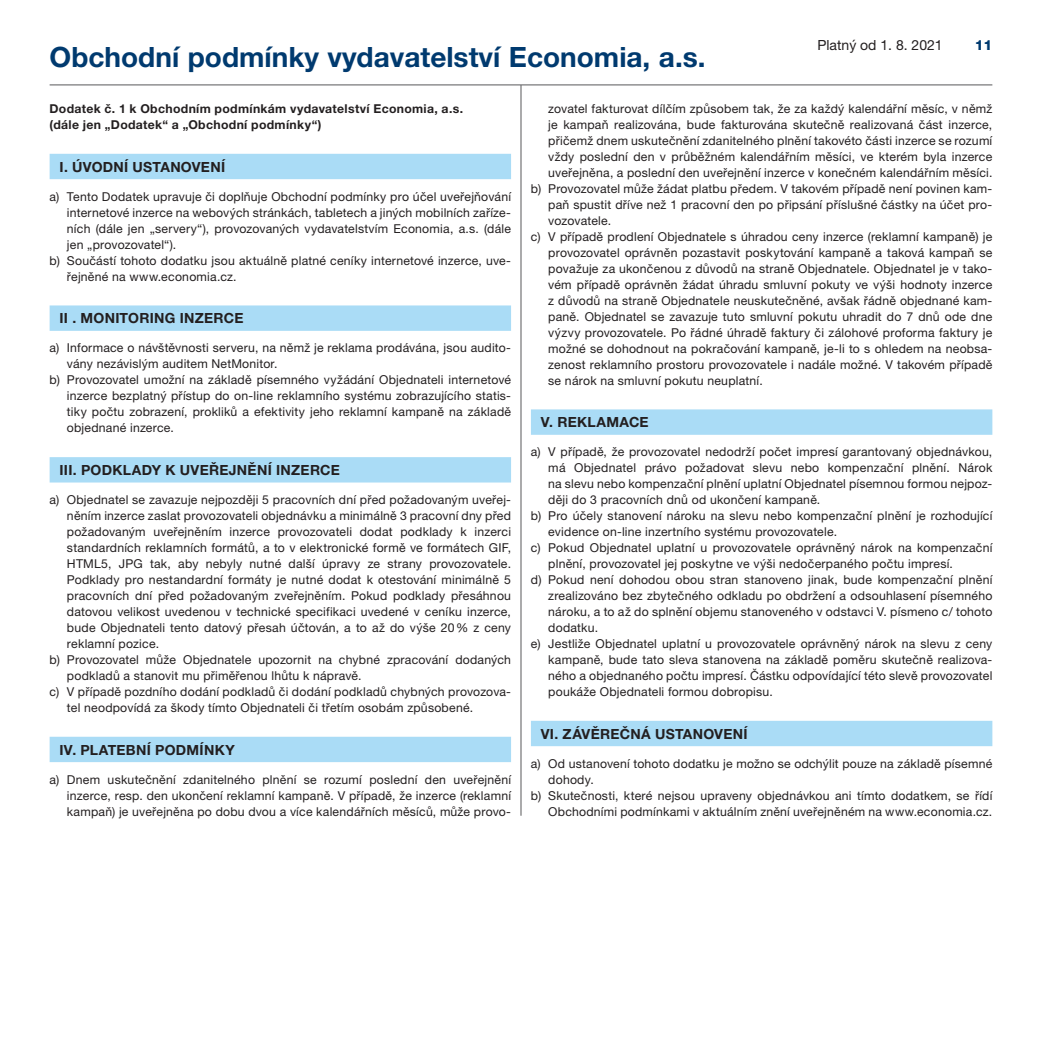
<style>
.page{position:relative;width:1042px;height:1042px;background:#fff}
.page>*{position:absolute;margin:0;border:0;box-sizing:border-box;transform-origin:0 0}
.t1{font:700 28px "Helvetica Neue LT Pro";color:#003a6f}
.t2{font:700 14px "Helvetica Neue LT Pro";letter-spacing:.02em;color:#231f20}
.t3{font:14px "Helvetica Neue LT Pro";color:#231f20}
.t4{font:800 14px "Helvetica Neue LT Pro";color:#003a6f}
.t5{font:12.25px/15.9px "Helvetica Neue LT Pro";letter-spacing:.015em;color:#231f20;text-align:justify}
.t6{font:700 12.25px/15.9px "Helvetica Neue LT Pro";letter-spacing:.025em;color:#231f20}
</style>
<div class="page">
<hr style="left:50px;top:84px;width:942px;height:1px;background:#57585a">
<hr style="left:520px;top:85px;width:1px;height:731px;background:#57585a">
<div style="left:50px;top:154px;width:461px;height:25px;background:#aadcf6"></div>
<div style="left:50px;top:305px;width:461px;height:26px;background:#aadcf6"></div>
<div style="left:50px;top:457px;width:461px;height:25px;background:#aadcf6"></div>
<div style="left:50px;top:737px;width:461px;height:25px;background:#aadcf6"></div>
<div style="left:531px;top:409px;width:461px;height:26px;background:#aadcf6"></div>
<div style="left:531px;top:721px;width:461px;height:25px;background:#aadcf6"></div>
<p class="t3" style="left:817px;top:36px;width:127px">Platný od 1. 8. 2021</p>
<p class="t4" style="left:974px;top:36px;width:19px">11</p>
<h1 class="t1" style="left:50px;top:40px;width:657px">Obchodní podmínky vydavatelství Economia, a.s.</h1>
<p class="t6" style="left:50px;top:100px;width:415px">Dodatek č. 1 k Obchodním podmínkám vydavatelství Economia, a.s. (dále jen „Dodatek“ a „Obchodní podmínky“)</p>
<p class="t2" style="left:60px;top:158px;width:167px">I. ÚVODNÍ USTANOVENÍ</p>
<p class="t5" style="left:50px;top:188px;width:463px">a) Tento Dodatek upravuje či doplňuje Obchodní podmínky pro účel uveřejňování</p>
<p class="t5" style="left:67px;top:204px;width:445px">internetové inzerce na webových stránkách, tabletech a jiných mobilních zaříze-</p>
<p class="t5" style="left:67px;top:220px;width:445px">ních (dále jen „servery“), provozovaných vydavatelstvím Economia, a.s. (dále</p>
<p class="t5" style="left:67px;top:236px;width:111px">jen „provozovatel“).</p>
<p class="t5" style="left:50px;top:252px;width:463px">b) Součástí tohoto dodatku jsou aktuálně platné ceníky internetové inzerce, uve-</p>
<p class="t5" style="left:67px;top:268px;width:171px">řejněné na www.economia.cz.</p>
<p class="t2" style="left:60px;top:310px;width:185px">II . MONITORING INZERCE</p>
<p class="t5" style="left:50px;top:340px;width:463px">a) Informace o návštěvnosti serveru, na němž je reklama prodávána, jsou audito-</p>
<p class="t5" style="left:67px;top:356px;width:212px">vány nezávislým auditem NetMonitor.</p>
<p class="t5" style="left:50px;top:372px;width:463px">b) Provozovatel umožní na základě písemného vyžádání Objednateli internetové</p>
<p class="t5" style="left:67px;top:388px;width:445px">inzerce bezplatný přístup do on-line reklamního systému zobrazujícího statis-</p>
<p class="t5" style="left:67px;top:404px;width:445px">tiky počtu zobrazení, prokliků a efektivity jeho reklamní kampaně na základě</p>
<p class="t5" style="left:67px;top:420px;width:109px">objednané inzerce.</p>
<p class="t2" style="left:60px;top:461px;width:282px">III. PODKLADY K UVEŘEJNĚNÍ INZERCE</p>
<p class="t5" style="left:50px;top:492px;width:463px">a) Objednatel se zavazuje nejpozději 5 pracovních dní před požadovaným uveřej-</p>
<p class="t5" style="left:67px;top:508px;width:446px">něním inzerce zaslat provozovateli objednávku a minimálně 3 pracovní dny před</p>
<p class="t5" style="left:67px;top:524px;width:445px">požadovaným uveřejněním inzerce provozovateli dodat podklady k inzerci</p>
<p class="t5" style="left:67px;top:540px;width:446px">standardních reklamních formátů, a to v elektronické formě ve formátech GIF,</p>
<p class="t5" style="left:67px;top:555px;width:445px">HTML5, JPG tak, aby nebyly nutné další úpravy ze strany provozovatele.</p>
<p class="t5" style="left:67px;top:571px;width:445px">Podklady pro nestandardní formáty je nutné dodat k otestování minimálně 5</p>
<p class="t5" style="left:67px;top:587px;width:445px">pracovních dní před požadovaným zveřejněním. Pokud podklady přesáhnou</p>
<p class="t5" style="left:67px;top:603px;width:445px">datovou velikost uvedenou v technické specifikaci uvedené v ceníku inzerce,</p>
<p class="t5" style="left:67px;top:619px;width:445px">bude Objednateli tento datový přesah účtován, a to až do výše 20% z ceny</p>
<p class="t5" style="left:67px;top:635px;width:94px">reklamní pozice.</p>
<p class="t5" style="left:50px;top:651px;width:463px">b) Provozovatel může Objednatele upozornit na chybné zpracování dodaných</p>
<p class="t5" style="left:67px;top:667px;width:296px">podkladů a stanovit mu přiměřenou lhůtu k nápravě.</p>
<p class="t5" style="left:50px;top:683px;width:463px">c) V případě pozdního dodání podkladů či dodání podkladů chybných provozova-</p>
<p class="t5" style="left:67px;top:699px;width:408px">tel neodpovídá za škody tímto Objednateli či třetím osobám způsobené.</p>
<p class="t2" style="left:60px;top:741px;width:177px">IV. PLATEBNÍ PODMÍNKY</p>
<p class="t5" style="left:67px;top:771px;width:445px;text-indent:-17px">a) Dnem uskutečnění zdanitelného plnění se rozumí poslední den uveřejnění inzerce, resp. den ukončení reklamní kampaně. V případě, že inzerce (reklamní kampaň) je uveřejněna po dobu dvou a více kalendářních měsíců, může provo-</p>
<p class="t5" style="left:548px;top:101px;width:446px">zovatel fakturovat dílčím způsobem tak, že za každý kalendářní měsíc, v němž</p>
<p class="t5" style="left:548px;top:117px;width:445px">je kampaň realizována, bude fakturována skutečně realizovaná část inzerce,</p>
<p class="t5" style="left:548px;top:133px;width:445px">přičemž dnem uskutečnění zdanitelného plnění takovéto části inzerce se rozumí</p>
<p class="t5" style="left:548px;top:148px;width:445px">vždy poslední den v průběžném kalendářním měsíci, ve kterém byla inzerce</p>
<p class="t5" style="left:548px;top:164px;width:446px">uveřejněna, a poslední den uveřejnění inzerce v konečném kalendářním měsíci.</p>
<p class="t5" style="left:531px;top:180px;width:463px">b) Provozovatel může žádat platbu předem. V takovém případě není povinen kam-</p>
<p class="t5" style="left:548px;top:196px;width:445px">paň spustit dříve než 1 pracovní den po připsání příslušné částky na účet pro-</p>
<p class="t5" style="left:548px;top:212px;width:64px">vozovatele.</p>
<p class="t5" style="left:531px;top:228px;width:463px">c) V případě prodlení Objednatele s úhradou ceny inzerce (reklamní kampaně) je</p>
<p class="t5" style="left:548px;top:244px;width:445px">provozovatel oprávněn pozastavit poskytování kampaně a taková kampaň se</p>
<p class="t5" style="left:548px;top:260px;width:445px">považuje za ukončenou z důvodů na straně Objednatele. Objednatel je v tako-</p>
<p class="t5" style="left:548px;top:276px;width:445px">vém případě oprávněn žádat úhradu smluvní pokuty ve výši hodnoty inzerce</p>
<p class="t5" style="left:548px;top:292px;width:445px">z důvodů na straně Objednatele neuskutečněné, avšak řádně objednané kam-</p>
<p class="t5" style="left:548px;top:308px;width:445px">paně. Objednatel se zavazuje tuto smluvní pokutu uhradit do 7 dnů ode dne</p>
<p class="t5" style="left:548px;top:324px;width:445px">výzvy provozovatele. Po řádné úhradě faktury či zálohové proforma faktury je</p>
<p class="t5" style="left:548px;top:340px;width:446px">možné se dohodnout na pokračování kampaně, je-li to s ohledem na neobsa-</p>
<p class="t5" style="left:548px;top:356px;width:446px">zenost reklamního prostoru provozovatele i nadále možné. V takovém případě</p>
<p class="t5" style="left:548px;top:372px;width:216px">se nárok na smluvní pokutu neuplatní.</p>
<p class="t2" style="left:541px;top:414px;width:109px">V. REKLAMACE</p>
<p class="t5" style="left:531px;top:444px;width:463px">a) V případě, že provozovatel nedodrží počet impresí garantovaný objednávkou,</p>
<p class="t5" style="left:548px;top:460px;width:445px">má Objednatel právo požadovat slevu nebo kompenzační plnění. Nárok</p>
<p class="t5" style="left:548px;top:476px;width:445px">na slevu nebo kompenzační plnění uplatní Objednatel písemnou formou nejpoz-</p>
<p class="t5" style="left:548px;top:492px;width:273px">ději do 3 pracovních dnů od ukončení kampaně.</p>
<p class="t5" style="left:531px;top:508px;width:463px">b) Pro účely stanovení nároku na slevu nebo kompenzační plnění je rozhodující</p>
<p class="t5" style="left:548px;top:524px;width:290px">evidence on-line inzertního systému provozovatele.</p>
<p class="t5" style="left:531px;top:540px;width:463px">c) Pokud Objednatel uplatní u provozovatele oprávněný nárok na kompenzační</p>
<p class="t5" style="left:548px;top:556px;width:406px">plnění, provozovatel jej poskytne ve výši nedočerpaného počtu impresí.</p>
<p class="t5" style="left:531px;top:572px;width:463px">d) Pokud není dohodou obou stran stanoveno jinak, bude kompenzační plnění</p>
<p class="t5" style="left:548px;top:588px;width:445px">zrealizováno bez zbytečného odkladu po obdržení a odsouhlasení písemného</p>
<p class="t5" style="left:548px;top:604px;width:446px">nároku, a to až do splnění objemu stanoveného v odstavci V. písmeno c/ tohoto</p>
<p class="t5" style="left:548px;top:620px;width:51px">dodatku.</p>
<p class="t5" style="left:531px;top:636px;width:463px">e) Jestliže Objednatel uplatní u provozovatele oprávněný nárok na slevu z ceny</p>
<p class="t5" style="left:548px;top:651px;width:445px">kampaně, bude tato sleva stanovena na základě poměru skutečně realizova-</p>
<p class="t5" style="left:548px;top:667px;width:445px">ného a objednaného počtu impresí. Částku odpovídající této slevě provozovatel</p>
<p class="t5" style="left:548px;top:683px;width:226px">poukáže Objednateli formou dobropisu.</p>
<p class="t2" style="left:541px;top:725px;width:208px">VI. ZÁVĚREČNÁ USTANOVENÍ</p>
<p class="t5" style="left:531px;top:755px;width:463px">a) Od ustanovení tohoto dodatku je možno se odchýlit pouze na základě písemné</p>
<p class="t5" style="left:548px;top:771px;width:47px">dohody.</p>
<p class="t5" style="left:531px;top:787px;width:463px">b) Skutečnosti, které nejsou upraveny objednávkou ani tímto dodatkem, se řídí</p>
<p class="t5" style="left:548px;top:803px;width:445px">Obchodními podmínkami v aktuálním znění uveřejněném na www.economia.cz.</p>
</div>
